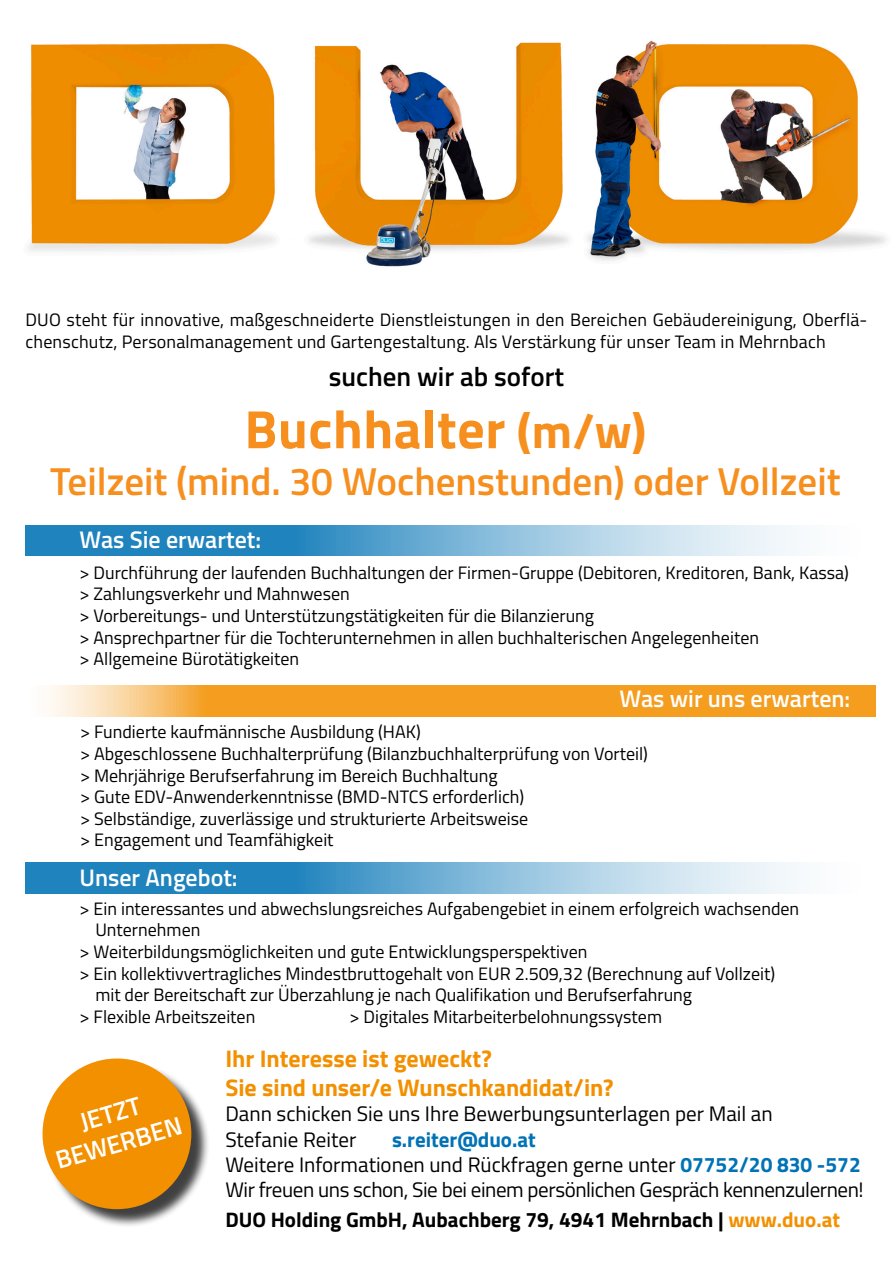
<style>
.page{position:relative;width:893px;height:1263px;background:#fff}
.page>*{position:absolute;margin:0;border:0;box-sizing:border-box;transform-origin:0 0}
.t1{font:700 54px "Titillium";letter-spacing:.01em;color:#f68f1e}
.t2{font:600 39px "Titillium";color:#f68f1e}
.t3{font:600 27px "Titillium";color:#000}
.t4{font:600 25.5px "Titillium";color:#fff}
.t5{font:700 24px "Titillium";color:#f39000}
.t6{font:600 24px "Titillium";color:#fff}
.t7{font:21px "Titillium";color:#000}
.t8{font:21px "Titillium";letter-spacing:-.02em;color:#000}
.t9{font:700 21px "Titillium";color:#000}
.t10{font:700 21px "Titillium";color:#0072b5}
.t11{font:18px/21.6px "Titillium";color:#000}
.s1{font-size:48px}
.s2{font-weight:700;color:#0072b5}
.s3{color:#f39000}
</style>
<div class="page">
<svg style="left:26px;top:525px;width:770px;height:31px;background:#6eaed4"></svg>
<svg style="left:49px;top:685px;width:827px;height:31px;background:#f5a736"></svg>
<svg style="left:26px;top:863px;width:770px;height:31px;background:#6eaed4"></svg>
<div style="left:45px;top:1061px;width:165px;height:166px;background:#000;opacity:.75"></div>
<div style="left:43px;top:1058px;width:148px;height:151px;background:#f39000;border-radius:50%"></div>
<img style="left:28px;top:40px;width:858px;height:227px">
<p class="t11" style="left:26px;top:308px;width:843px">DUO steht für innovative, maßgeschneiderte Dienstleistungen in den Bereichen Gebäudereinigung, Oberflä&shy;chenschutz, Personalmanagement und Gartengestaltung. Als Verstärkung für unser Team in Mehrnbach</p>
<p class="t3" style="left:329px;top:356px;width:237px">suchen wir ab sofort</p>
<p class="t1" style="left:244px;top:388px;width:403px">Buchhalter <span class="s1">(m/w)</span></p>
<p class="t2" style="left:50px;top:452px;width:792px">Teilzeit (mind. 30 Wochenstunden) oder Vollzeit</p>
<h3 class="t6" style="left:80px;top:522px;width:183px">Was Sie erwartet:</h3>
<p class="t11" style="left:80px;top:561px;width:771px">&gt; Durchführung der laufenden Buchhaltungen der Firmen-Gruppe (Debitoren, Kreditoren, Bank, Kassa) &gt; Zahlungsverkehr und Mahnwesen</p>
<p class="t11" style="left:80px;top:604px;width:516px">&gt; Vorbereitungs- und Unterstützungstätigkeiten für die Bilanzierung</p>
<p class="t11" style="left:80px;top:626px;width:681px">&gt; Ansprechpartner für die Tochterunternehmen in allen buchhalterischen Angelegenheiten</p>
<p class="t11" style="left:80px;top:647px;width:221px">&gt; Allgemeine Bürotätigkeiten</p>
<h3 class="t6" style="left:620px;top:681px;width:232px">Was wir uns erwarten:</h3>
<p class="t11" style="left:80px;top:720px;width:342px">&gt; Fundierte kaufmännische Ausbildung (HAK)</p>
<p class="t11" style="left:80px;top:742px;width:569px">&gt; Abgeschlossene Buchhalterprüfung (Bilanzbuchhalterprüfung von Vorteil)</p>
<p class="t11" style="left:80px;top:764px;width:419px">&gt; Mehrjährige Berufserfahrung im Bereich Buchhaltung</p>
<p class="t11" style="left:80px;top:785px;width:446px">&gt; Gute EDV-Anwenderkenntnisse (BMD-NTCS erforderlich)</p>
<p class="t11" style="left:80px;top:807px;width:450px">&gt; Selbständige, zuverlässige und strukturierte Arbeitsweise</p>
<p class="t11" style="left:80px;top:828px;width:255px">&gt; Engagement und Teamfähigkeit</p>
<h3 class="t6" style="left:80px;top:859px;width:160px">Unser Angebot:</h3>
<p class="t11" style="left:80px;top:897px;width:721px">&gt; Ein interessantes und abwechslungsreiches Aufgabengebiet in einem erfolgreich wachsenden</p>
<p class="t11" style="left:95px;top:918px;width:107px">Unternehmen</p>
<p class="t11" style="left:80px;top:940px;width:509px">&gt; Weiterbildungsmöglichkeiten und gute Entwicklungsperspektiven</p>
<p class="t11" style="left:80px;top:962px;width:697px">&gt; Ein kollektivvertragliches Mindestbruttogehalt von EUR 2.509,32 (Berechnung auf Vollzeit)</p>
<p class="t11" style="left:95px;top:983px;width:598px">mit der Bereitschaft zur Überzahlung je nach Qualifikation und Berufserfahrung</p>
<p class="t11" style="left:80px;top:1005px;width:177px">&gt; Flexible Arbeitszeiten</p>
<p class="t11" style="left:350px;top:1005px;width:314px">&gt; Digitales Mitarbeiterbelohnungssystem</p>
<p class="t4" style="left:75px;top:1103px;width:64px;rotate:-16deg">JETZT</p>
<p class="t4" style="left:51px;top:1142px;width:131px;rotate:-16deg">BEWERBEN</p>
<p class="t5" style="left:225px;top:1040px;width:268px">Ihr Interesse ist geweckt?</p>
<p class="t5" style="left:225px;top:1069px;width:390px">Sie sind unser/e Wunschkandidat/in?</p>
<p class="t7" style="left:225px;top:1098px;width:549px">Dann schicken Sie uns Ihre Bewerbungsunterlagen per Mail an</p>
<p class="t7" style="left:225px;top:1124px;width:132px">Stefanie Reiter</p>
<p class="t10" style="left:392px;top:1123px;width:145px">s.reiter@duo.at</p>
<p class="t7" style="left:225px;top:1149px;width:637px">Weitere Informationen und Rückfragen gerne unter <span class="s2">07752/20 830 -572</span></p>
<p class="t8" style="left:225px;top:1174px;width:640px">Wir freuen uns schon, Sie bei einem persönlichen Gespräch kennenzulernen!</p>
<p class="t9" style="left:225px;top:1203px;width:616px">DUO Holding GmbH, Aubachberg 79, 4941 Mehrnbach | <span class="s3">www.duo.at</span></p>
</div>
